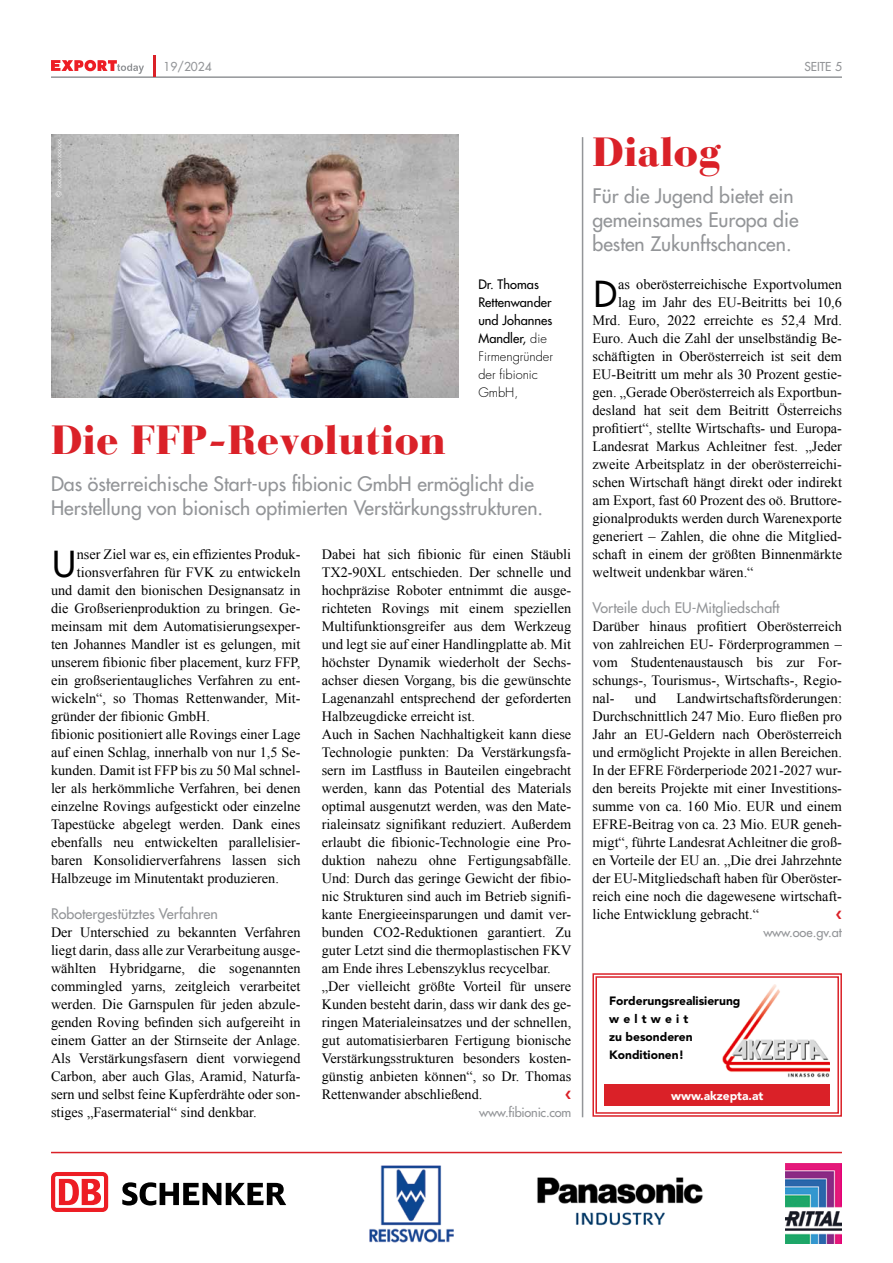
<style>
.page{position:relative;width:893px;height:1263px;background:#fff}
.page>*{position:absolute;margin:0;border:0;box-sizing:border-box;transform-origin:0 0}
.t1{font:900 40.5px "Bauer Bodoni Std";color:#da2128}
.t2{font:500 34.95px "Futura Std";color:#000}
.t3{font:500 19.5px/24px "Futura Std";color:#939598}
.t4{font:14.25px/18px "Times New Roman";color:#000;text-align:justify}
.t5{font:500 14.25px "Futura Std";color:#939598}
.t6{font:500 12.75px/18px "Futura Std";letter-spacing:.005em;color:#000}
.t7{font:500 12.75px "Futura Std";letter-spacing:-.02em;color:#939598}
.t8{font:500 12.75px "Futura Std";color:#939598}
.t9{font:900 12px/18px "Avenir LT Std";color:#000}
.t10{font:900 12px "Avenir LT Std";color:#fff}
.t11{font:500 12px "Futura Std";color:#939598}
.t12{font:300 7.5px "Futura Std";color:#fff}
.s1{font-weight:300}
</style>
<div class="page">
<hr style="left:51px;top:76px;width:791px;height:2px;background:#939598">
<hr style="left:153px;top:55px;width:2px;height:21px;background:#da2128">
<svg style="left:51px;top:60px;width:93px;height:14px"></svg>
<div style="left:51px;top:1172px;width:57px;height:40px;background:#ed1d24;border-radius:6px"></div>
<svg style="left:55px;top:1176px;width:49px;height:32px"></svg>
<svg style="left:59px;top:1179px;width:42px;height:26px"></svg>
<svg style="left:122px;top:1182px;width:164px;height:23px"></svg>
<img style="left:786px;top:1164px;width:56px;height:79px">
<img style="left:369px;top:1165px;width:85px;height:78px">
<hr style="left:51px;top:1152px;width:791px;height:1px;background:#da2128">
<img style="left:537px;top:1177px;width:166px;height:49px">
<img style="left:51px;top:135px;width:407px;height:262px">
<hr style="left:582px;top:137px;width:1px;height:980px;background:#939598">
<svg style="left:592px;top:973px;width:250px;height:144px"></svg>
<div style="left:595px;top:976px;width:244px;height:138px;border:1px solid #da2128"></div>
<img style="left:723px;top:984px;width:107px;height:94px">
<div style="left:604px;top:1084px;width:226px;height:22px;background:#da2128"></div>
<p class="t11" style="left:164px;top:59px;width:50px">19/2024</p>
<p class="t11" style="left:804px;top:59px;width:39px">SEITE 5</p>
<p class="t12" style="left:54px;top:197px;width:60px;rotate:-90deg">© xxxxxxxxxxxxxxx</p>
<p class="t6" style="left:478px;top:276px;width:76px">Dr. Thomas<br>Rettenwander und Johannes<br>Mandler, <span class="s1">die<br>Firmengründer der fibionic<br>GmbH,</span></p>
<h1 class="t1" style="left:51px;top:415px;width:397px">Die FFP-Revolution</h1>
<h3 class="t3" style="left:51px;top:471px;width:494px">Das österreichische Start-ups fibionic GmbH ermöglicht die<br>Herstellung von bionisch optimierten Verstärkungsstrukturen.</h3>
<h2 class="t2" style="left:52px;top:542px;width:25px">U</h2>
<p class="t4" style="left:77px;top:545px;width:225px">nser Ziel war es, ein effizientes Produk-</p>
<p class="t4" style="left:77px;top:563px;width:225px">tionsverfahren für FVK zu entwickeln</p>
<p class="t4" style="left:51px;top:581px;width:251px">und damit den bionischen Designansatz in</p>
<p class="t4" style="left:51px;top:599px;width:251px">die Großserienproduktion zu bringen. Ge-</p>
<p class="t4" style="left:51px;top:617px;width:251px">meinsam mit dem Automatisierungsexper-</p>
<p class="t4" style="left:51px;top:635px;width:251px">ten Johannes Mandler ist es gelungen, mit</p>
<p class="t4" style="left:51px;top:653px;width:251px">unserem fibionic fiber placement, kurz FFP,</p>
<p class="t4" style="left:51px;top:671px;width:251px">ein großserientaugliches Verfahren zu ent-</p>
<p class="t4" style="left:51px;top:689px;width:251px">wickeln“, so Thomas Rettenwander, Mit-</p>
<p class="t4" style="left:51px;top:707px;width:161px">gründer der fibionic GmbH.</p>
<p class="t4" style="left:51px;top:725px;width:251px">fibionic positioniert alle Rovings einer Lage</p>
<p class="t4" style="left:51px;top:743px;width:251px">auf einen Schlag, innerhalb von nur 1,5 Se-</p>
<p class="t4" style="left:51px;top:761px;width:251px">kunden. Damit ist FFP bis zu 50 Mal schnel-</p>
<p class="t4" style="left:51px;top:779px;width:251px">ler als herkömmliche Verfahren, bei denen</p>
<p class="t4" style="left:51px;top:797px;width:251px">einzelne Rovings aufgestickt oder einzelne</p>
<p class="t4" style="left:51px;top:815px;width:251px">Tapestücke abgelegt werden. Dank eines</p>
<p class="t4" style="left:51px;top:833px;width:251px">ebenfalls neu entwickelten parallelisier-</p>
<p class="t4" style="left:51px;top:851px;width:251px">baren Konsolidierverfahrens lassen sich</p>
<p class="t4" style="left:51px;top:869px;width:229px">Halbzeuge im Minutentakt produzieren.</p>
<p class="t5" style="left:51px;top:905px;width:168px">Robotergestütztes Verfahren</p>
<p class="t4" style="left:51px;top:923px;width:251px">Der Unterschied zu bekannten Verfahren liegt darin, dass alle zur Verarbeitung ausge&shy;wählten Hybridgarne, die sogenannten commingled yarns, zeitgleich verarbeitet werden. Die Garnspulen für jeden abzule&shy;genden Roving befinden sich aufgereiht in einem Gatter an der Stirnseite der Anlage.<br>Als Verstärkungsfasern dient vorwiegend Carbon, aber auch Glas, Aramid, Naturfa&shy;sern und selbst feine Kupferdrähte oder son&shy;stiges „Fasermaterial“ sind denkbar.</p>
<p class="t4" style="left:322px;top:545px;width:251px;text-align:left">Dabei hat sich fibionic für einen Stäubli TX2-90XL entschieden. Der schnelle und hochpräzise Roboter entnimmt die ausge&shy;richteten Rovings mit einem speziellen Multifunktionsgreifer aus dem Werkzeug und legt sie auf einer Handlingplatte ab. Mit höchster Dynamik wiederholt der Sechs&shy;achser diesen Vorgang, bis die gewünschte Lagenanzahl entsprechend der geforderten Halbzeugdicke erreicht ist.<br>Auch in Sachen Nachhaltigkeit kann diese Technologie punkten: Da Verstärkungsfa&shy;sern im Lastfluss in Bauteilen eingebracht werden, kann das Potential des Materials optimal ausgenutzt werden, was den Mate&shy;rialeinsatz signifikant reduziert. Außerdem erlaubt die fibionic-Technologie eine Pro&shy;duktion nahezu ohne Fertigungsabfälle.<br>Und: Durch das geringe Gewicht der fibio&shy;nic Strukturen sind auch im Betrieb signifi&shy;kante Energieeinsparungen und damit ver&shy;bunden CO2-Reduktionen garantiert. Zu guter Letzt sind die thermoplastischen FKV am Ende ihres Lebenszyklus recycelbar. „Der vielleicht größte Vorteil für unsere Kunden besteht darin, dass wir dank des ge&shy;ringen Materialeinsatzes und der schnellen, gut automatisierbaren Fertigung bionische Verstärkungsstrukturen besonders kosten&shy;günstig anbieten können“, so Dr. Thomas Rettenwander abschließend.</p>
<p class="t7" style="left:479px;top:1104px;width:94px">www.fibionic.com</p>
<h1 class="t1" style="left:592px;top:127px;width:130px">Dialog</h1>
<h3 class="t3" style="left:592px;top:183px;width:208px">Für die Jugend bietet ein gemeinsames Europa die besten Zukunftschancen.</h3>
<h2 class="t2" style="left:594px;top:272px;width:25px">D</h2>
<p class="t4" style="left:618px;top:275px;width:225px">as oberösterreichische Exportvolumen</p>
<p class="t4" style="left:618px;top:293px;width:225px">lag im Jahr des EU-Beitritts bei 10,6</p>
<p class="t4" style="left:592px;top:311px;width:251px">Mrd. Euro, 2022 erreichte es 52,4 Mrd.</p>
<p class="t4" style="left:592px;top:329px;width:251px">Euro. Auch die Zahl der unselbständig Be-</p>
<p class="t4" style="left:592px;top:347px;width:251px">schäftigten in Oberösterreich ist seit dem</p>
<p class="t4" style="left:592px;top:365px;width:251px">EU-Beitritt um mehr als 30 Prozent gestie-</p>
<p class="t4" style="left:592px;top:383px;width:251px">gen. „Gerade Oberösterreich als Exportbun-</p>
<p class="t4" style="left:592px;top:401px;width:251px">desland hat seit dem Beitritt Österreichs</p>
<p class="t4" style="left:592px;top:419px;width:251px">profitiert“, stellte Wirtschafts- und Europa-</p>
<p class="t4" style="left:592px;top:437px;width:251px">Landesrat Markus Achleitner fest. „Jeder</p>
<p class="t4" style="left:592px;top:455px;width:251px">zweite Arbeitsplatz in der oberösterreichi-</p>
<p class="t4" style="left:592px;top:473px;width:251px">schen Wirtschaft hängt direkt oder indirekt</p>
<p class="t4" style="left:592px;top:491px;width:251px">am Export, fast 60 Prozent des oö. Bruttore-</p>
<p class="t4" style="left:592px;top:509px;width:251px">gionalprodukts werden durch Warenexporte</p>
<p class="t4" style="left:592px;top:527px;width:251px">generiert – Zahlen, die ohne die Mitglied-</p>
<p class="t4" style="left:592px;top:545px;width:251px">schaft in einem der größten Binnenmärkte</p>
<p class="t4" style="left:592px;top:563px;width:163px">weltweit undenkbar wären.“</p>
<p class="t5" style="left:592px;top:599px;width:189px">Vorteile duch EU-Mitgliedschaft</p>
<p class="t4" style="left:592px;top:617px;width:251px">Darüber hinaus profitiert Oberösterreich von zahlreichen EU- Förderprogrammen – vom Studentenaustausch bis zur For&shy;schungs-, Tourismus-, Wirtschafts-, Regio&shy;nal-</p>
<p class="t4" style="left:592px;top:689px;width:251px;text-indent:84px">Landwirtschaftsförderungen:<br>Durchschnittlich 247 Mio. Euro fließen pro Jahr an EU-Geldern nach Oberösterreich und ermöglicht Projekte in allen Bereichen.<br>In der EFRE Förderperiode 2021-2027 wur&shy;den bereits Projekte mit einer Investitions&shy;summe von ca. 160 Mio. EUR und einem EFRE-Beitrag von ca. 23 Mio. EUR geneh&shy;migt“, führte Landesrat Achleitner die groß&shy;en Vorteile der EU an. „Die drei Jahrzehnte der EU-Mitgliedschaft haben für Oberöster&shy;reich eine noch die dagewesene wirtschaft&shy;liche Entwicklung gebracht.“</p>
<p class="t8" style="left:763px;top:924px;width:80px">www.ooe.gv.at</p>
<p class="t4" style="left:635px;top:689px;width:23px">und</p>
<p class="t9" style="left:609px;top:991px;width:133px">Forderungsrealisierung weltweit<br>zu besonderen<br>Konditionen!</p>
<p class="t10" style="left:671px;top:1088px;width:94px">www.akzepta.at</p>
</div>
